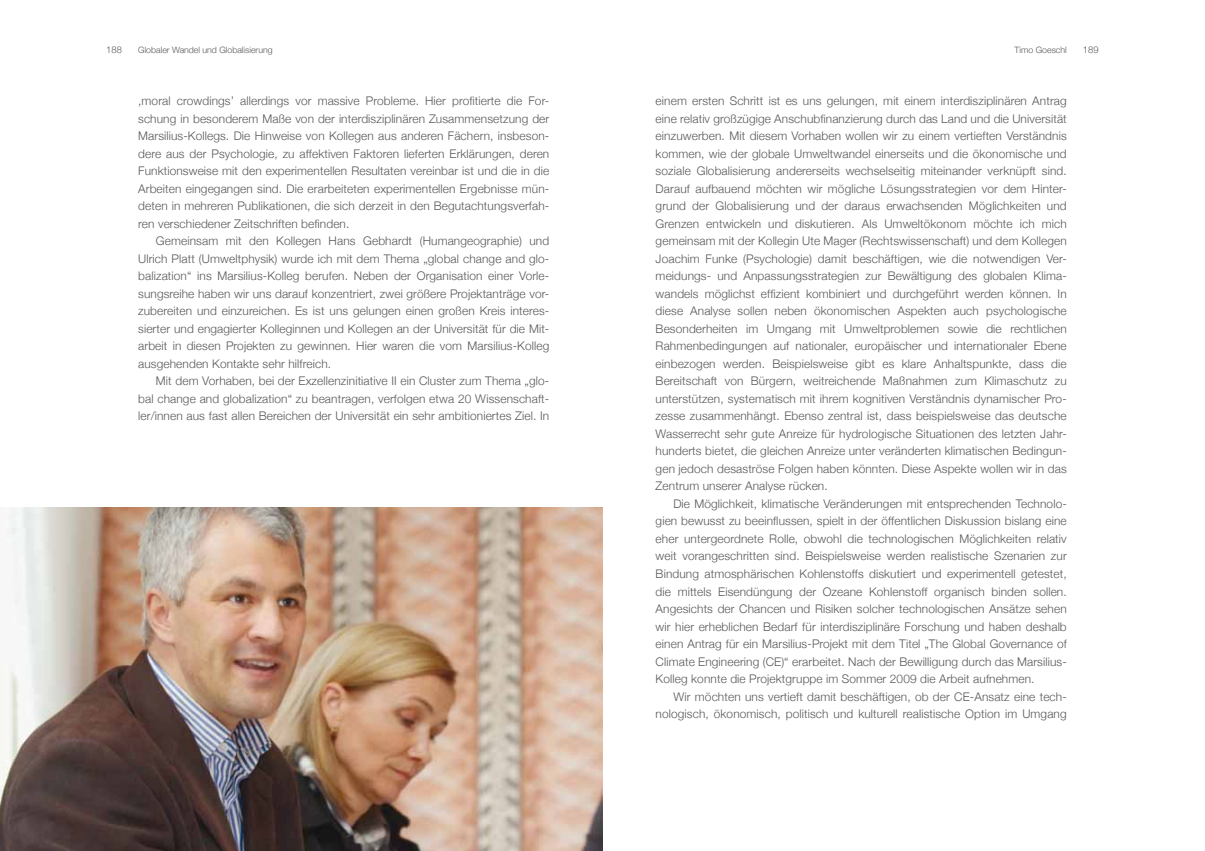
<style>
.page{position:relative;width:1205px;height:851px;background:#fff}
.page>*{position:absolute;margin:0;border:0;box-sizing:border-box;transform-origin:0 0}
.t1{font:300 11.88px/17.5px "Helvetica Neue";letter-spacing:.01em;color:#58585a;text-align:justify}
.t2{font:300 9.38px "Helvetica Neue";letter-spacing:.01em;color:#58585a}
.t3{font:300 8.75px "Helvetica Neue";color:#58585a}
</style>
<div class="page">
<img style="left:0;top:508px;width:602px;height:342px">
<p class="t2" style="left:106px;top:43px;width:17px">188</p>
<p class="t3" style="left:138px;top:44px;width:136px">Globaler Wandel und Globalisierung</p>
<p class="t3" style="left:1014px;top:44px;width:54px">Timo Goeschl</p>
<p class="t2" style="left:1083px;top:43px;width:17px">189</p>
<p class="t1" style="left:138px;top:92px;width:413px">‚moral crowdings’ allerdings vor massive Probleme. Hier profitierte die For&shy;schung in besonderem Maße von der interdisziplinären Zusammensetzung der Marsilius-Kollegs. Die Hinweise von Kollegen aus anderen Fächern, insbeson&shy;dere aus der Psychologie, zu affektiven Faktoren lieferten Erklärungen, deren Funktionsweise mit den experimentellen Resultaten vereinbar ist und die in die Arbeiten eingegangen sind. Die erarbeiteten experimentellen Ergebnisse mün&shy;deten in mehreren Publikationen, die sich derzeit in den Begutachtungsverfah&shy;ren verschiedener Zeitschriften befinden.</p>
<p class="t1" style="left:138px;top:232px;width:413px;text-indent:18px">Gemeinsam mit den Kollegen Hans Gebhardt (Humangeographie) und Ulrich Platt (Umweltphysik) wurde ich mit dem Thema „global change and glo&shy;balization“ ins Marsilius-Kolleg berufen. Neben der Organisation einer Vorle&shy;sungsreihe haben wir uns darauf konzentriert, zwei größere Projektanträge vor&shy;zubereiten und einzureichen. Es ist uns gelungen einen großen Kreis interes&shy;sierter und engagierter Kolleginnen und Kollegen an der Universität für die Mit&shy;arbeit in diesen Projekten zu gewinnen. Hier waren die vom Marsilius-Kolleg ausgehenden Kontakte sehr hilfreich.</p>
<p class="t1" style="left:138px;top:372px;width:413px;text-indent:18px">Mit dem Vorhaben, bei der Exzellenzinitiative II ein Cluster zum Thema „glo&shy;bal change and globalization“ zu beantragen, verfolgen etwa 20 Wissenschaft&shy;ler/innen aus fast allen Bereichen der Universität ein sehr ambitioniertes Ziel. In</p>
<p class="t1" style="left:656px;top:92px;width:413px;text-align:left">einem ersten Schritt ist es uns gelungen, mit einem interdisziplinären Antrag eine relativ großzügige Anschubfinanzierung durch das Land und die Universität einzuwerben. Mit diesem Vorhaben wollen wir zu einem vertieften Verständnis kommen, wie der globale Umweltwandel einerseits und die ökonomische und soziale Globalisierung andererseits wechselseitig miteinander verknüpft sind.<br>Darauf aufbauend möchten wir mögliche Lösungsstrategien vor dem Hinter&shy;grund der Globalisierung und der daraus erwachsenden Möglichkeiten und Grenzen entwickeln und diskutieren. Als Umweltökonom möchte ich mich gemeinsam mit der Kollegin Ute Mager (Rechtswissenschaft) und dem Kollegen Joachim Funke (Psychologie) damit beschäftigen, wie die notwendigen Ver&shy;meidungs- und Anpassungsstrategien zur Bewältigung des globalen Klima&shy;wandels möglichst effizient kombiniert und durchgeführt werden können. In diese Analyse sollen neben ökonomischen Aspekten auch psychologische Besonderheiten im Umgang mit Umweltproblemen sowie die rechtlichen Rahmenbedingungen auf nationaler, europäischer und internationaler Ebene einbezogen werden. Beispielsweise gibt es klare Anhaltspunkte, dass die Bereitschaft von Bürgern, weitreichende Maßnahmen zum Klimaschutz zu unterstützen, systematisch mit ihrem kognitiven Verständnis dynamischer Pro&shy;zesse zusammenhängt. Ebenso zentral ist, dass beispielsweise das deutsche Wasserrecht sehr gute Anreize für hydrologische Situationen des letzten Jahr&shy;hunderts bietet, die gleichen Anreize unter veränderten klimatischen Bedingun&shy;gen jedoch desaströse Folgen haben könnten. Diese Aspekte wollen wir in das Zentrum unserer Analyse rücken.</p>
<p class="t1" style="left:656px;top:494px;width:413px;text-indent:18px">Die Möglichkeit, klimatische Veränderungen mit entsprechenden Technolo&shy;gien bewusst zu beeinflussen, spielt in der öffentlichen Diskussion bislang eine eher untergeordnete Rolle, obwohl die technologischen Möglichkeiten relativ weit vorangeschritten sind. Beispielsweise werden realistische Szenarien zur Bindung atmosphärischen Kohlenstoffs diskutiert und experimentell getestet, die mittels Eisendüngung der Ozeane Kohlenstoff organisch binden sollen.<br>Angesichts der Chancen und Risiken solcher technologischen Ansätze sehen wir hier erheblichen Bedarf für interdisziplinäre Forschung und haben deshalb einen Antrag für ein Marsilius-Projekt mit dem Titel „The Global Governance of Climate Engineering (CE)“ erarbeitet. Nach der Bewilligung durch das Marsilius-Kolleg konnte die Projektgruppe im Sommer 2009 die Arbeit aufnehmen.</p>
<p class="t1" style="left:656px;top:687px;width:413px;text-align:right">Wir möchten uns vertieft damit beschäftigen, ob der CE-Ansatz eine tech&shy;nologisch, ökonomisch, politisch und kulturell realistische Option im Umgang</p>
</div>
